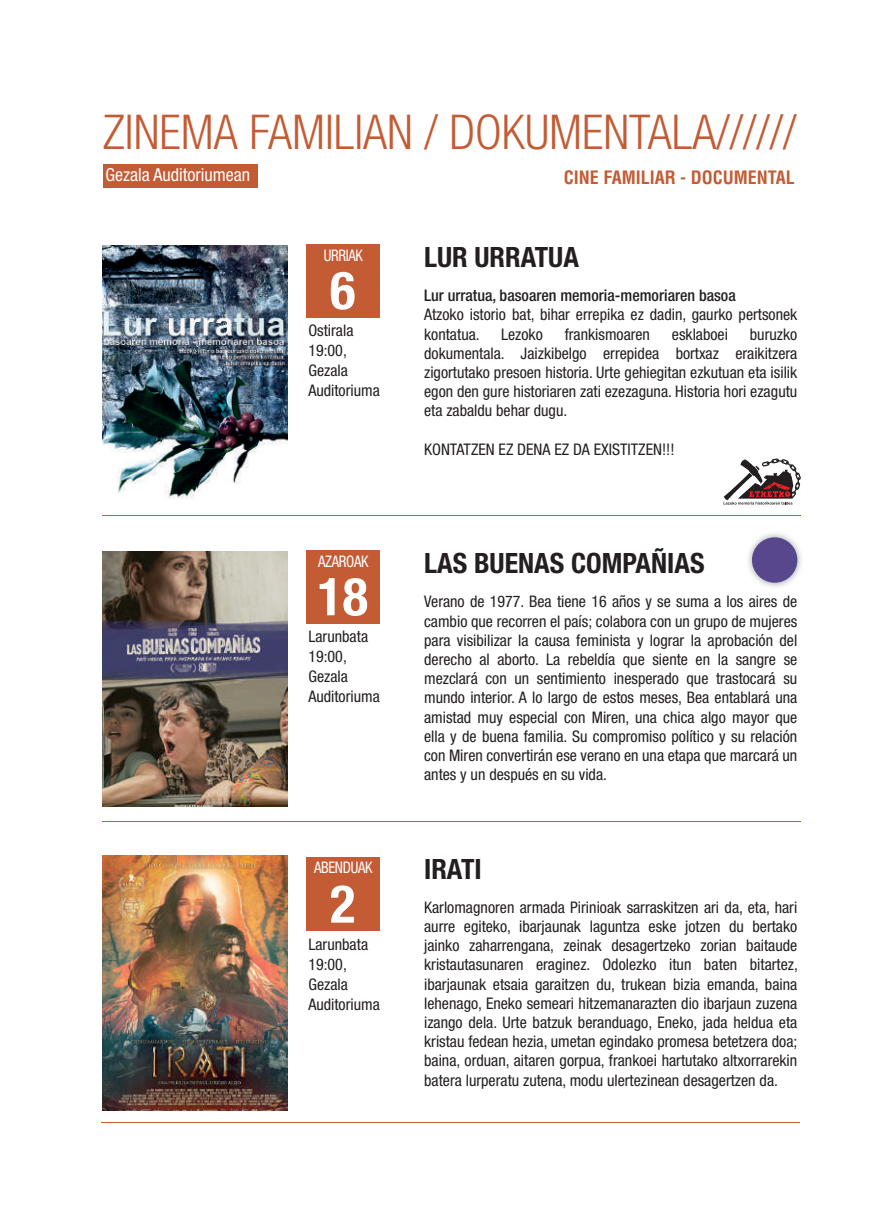
<style>
.page{position:relative;width:874px;height:1225px;background:#fff}
.page>*{position:absolute;margin:0;border:0;box-sizing:border-box;transform-origin:0 0}
.t1{font:700 condensed 52.6px "Helvetica Neue";color:#fff}
.t2{font:300 condensed 48px "Helvetica Neue LT Com";color:#c35b34}
.t3{font:700 condensed 28px "Helvetica Neue";color:#231f20}
.t4{font:700 condensed 18px "Helvetica";color:#c35b34}
.t5{font:condensed 18px "Helvetica Neue";color:#fff}
.t6{font:condensed 16px/19.2px "Helvetica Neue";color:#231f20}
.t7{font:500 condensed 16px "Helvetica Neue";color:#231f20}
.t8{font:condensed 16px "Helvetica Neue";letter-spacing:-.02em;color:#fff;scale:.92 1}
</style>
<div class="page">
<div style="left:305px;top:550px;width:74px;height:74px;background:#c35b34"></div>
<div style="left:305px;top:244px;width:74px;height:73px;background:#c35b34"></div>
<img style="left:103px;top:551px;width:184px;height:255px">
<img style="left:103px;top:245px;width:184px;height:254px">
<img style="left:103px;top:855px;width:184px;height:255px">
<div style="left:305px;top:857px;width:74px;height:74px;background:#c35b34"></div>
<hr style="left:101px;top:1122px;width:698px;height:1px;background:#c35b34">
<hr style="left:103px;top:821px;width:697px;height:1px;background:#c35b34">
<hr style="left:103px;top:515px;width:697px;height:1px;background:#c35b34">
<div style="left:103px;top:164px;width:155px;height:24px;background:#c35b34"></div>
<svg style="left:723px;top:458px;width:77px;height:46px"></svg>
<img style="left:748px;top:533px;width:53px;height:54px">
<div style="left:751px;top:537px;width:46px;height:46px;background:#59478d;border-radius:50%"></div>
<h2 class="t2" style="left:103px;top:114px;width:695px">ZINEMA FAMILIAN / DOKUMENTALA//////</h2>
<p class="t5" style="left:105px;top:168px;width:146px">Gezala Auditoriumean</p>
<p class="t4" style="left:563px;top:170px;width:232px">CINE FAMILIAR - DOCUMENTAL</p>
<p class="t8" style="left:323px;top:249px;width:44px">URRIAK</p>
<h1 class="t1" style="left:330px;top:271px;width:27px">6</h1>
<p class="t6" style="left:308px;top:321px;width:73px;line-height:20px">Ostirala<br>19:00,<br>Gezala<br>Auditoriuma</p>
<p class="t8" style="left:318px;top:555px;width:56px">AZAROAK</p>
<h1 class="t1" style="left:317px;top:577px;width:52px">18</h1>
<p class="t6" style="left:308px;top:628px;width:73px;line-height:20px">Larunbata<br>19:00,<br>Gezala<br>Auditoriuma</p>
<p class="t8" style="left:314px;top:862px;width:65px">ABENDUAK</p>
<h1 class="t1" style="left:330px;top:885px;width:27px">2</h1>
<p class="t6" style="left:308px;top:935px;width:73px;line-height:20px">Larunbata<br>19:00,<br>Gezala<br>Auditoriuma</p>
<h3 class="t3" style="left:424px;top:247px;width:156px">LUR URRATUA</h3>
<p class="t7" style="left:424px;top:290px;width:313px">Lur urratua, basoaren memoria-memoriaren basoa</p>
<p class="t6" style="left:424px;top:306px;width:374px">Atzoko istorio bat, bihar errepika ez dadin, gaurko pertsonek kontatua.</p>
<p class="t6" style="left:501px;top:325px;width:43px">Lezoko</p>
<p class="t6" style="left:564px;top:325px;width:87px">frankismoaren</p>
<p class="t6" style="left:671px;top:325px;width:57px">esklaboei</p>
<p class="t6" style="left:424px;top:325px;width:374px;text-align:justify;text-indent:325px">buruzko dokumentala. Jaizkibelgo errepidea bortxaz eraikitzera zigortutako presoen historia. Urte gehiegitan ezkutuan eta isilik egon den gure historiaren zati ezezaguna. Historia hori ezagutu eta zabaldu behar dugu.</p>
<p class="t6" style="left:424px;top:441px;width:252px">KONTATZEN EZ DENA EZ DA EXISTITZEN!!!</p>
<h3 class="t3" style="left:424px;top:553px;width:282px">LAS BUENAS COMPAÑIAS</h3>
<p class="t6" style="left:424px;top:593px;width:374px;text-align:justify">Verano de 1977. Bea tiene 16 años y se suma a los aires de cambio que recorren el país; colabora con un grupo de mujeres para visibilizar la causa feminista y lograr la aprobación del derecho al aborto. La rebeldía que siente en la sangre se mezclará con un sentimiento inesperado que trastocará su mundo interior. A lo largo de estos meses, Bea entablará una amistad muy especial con Miren, una chica algo mayor que ella y de buena familia. Su compromiso político y su relación con Miren convertirán ese verano en una etapa que marcará un antes y un después en su vida.</p>
<h3 class="t3" style="left:424px;top:858px;width:59px">IRATI</h3>
<p class="t6" style="left:424px;top:898px;width:375px;text-align:justify">Karlomagnoren armada Pirinioak sarraskitzen ari da, eta, hari aurre egiteko, ibarjaunak laguntza eske jotzen du bertako jainko zaharrengana, zeinak desagertzeko zorian baitaude kristautasunaren eraginez. Odolezko itun baten bitartez, ibarjaunak etsaia garaitzen du, trukean bizia emanda, baina lehenago, Eneko semeari hitzemanarazten dio ibarjaun zuzena izango dela. Urte batzuk beranduago, Eneko, jada heldua eta kristau fedean hezia, umetan egindako promesa betetzera doa; baina, orduan, aitaren gorpua, frankoei hartutako altxorrarekin batera lurperatu zutena, modu ulertezinean desagertzen da.</p>
</div>
